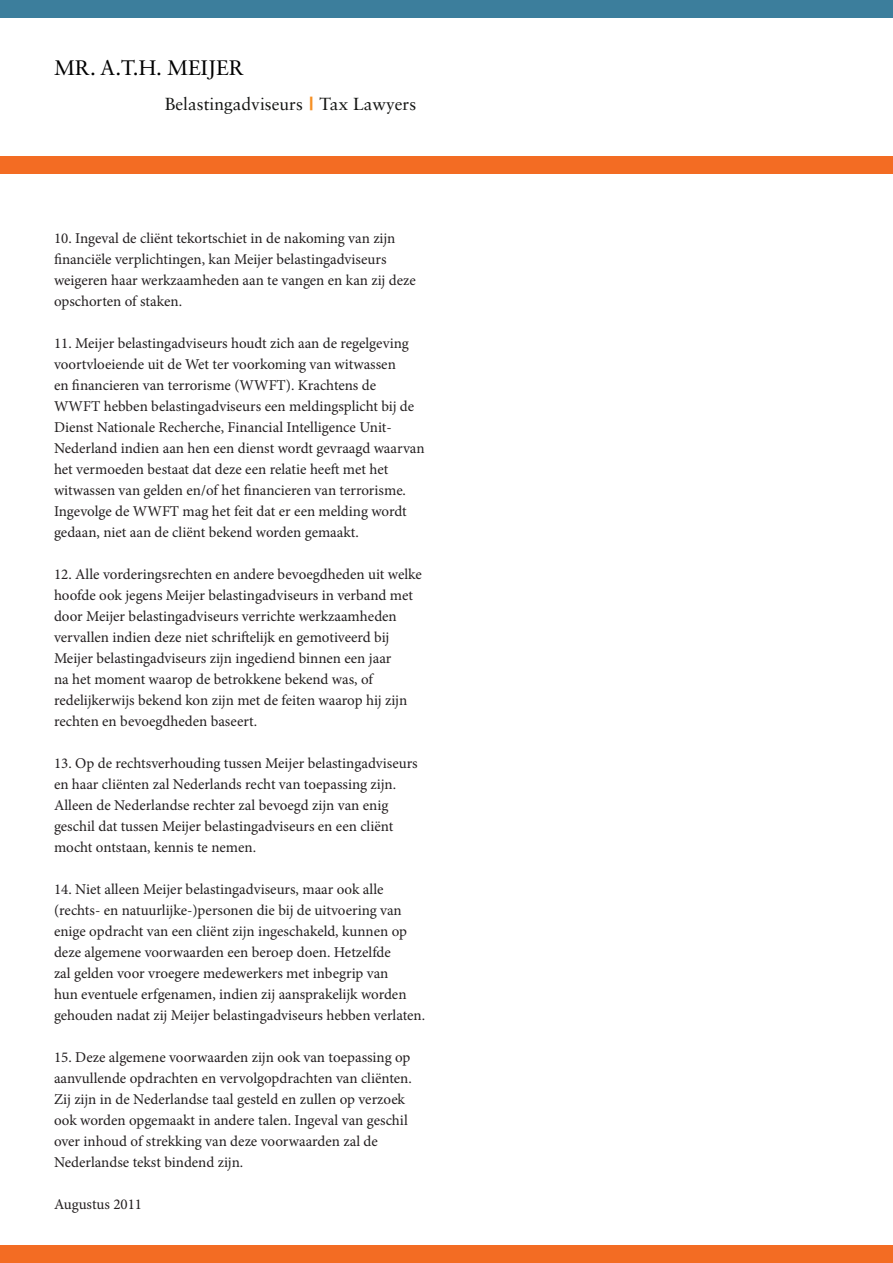
<style>
.page{position:relative;width:893px;height:1263px;background:#fff}
.page>*{position:absolute;margin:0;border:0;box-sizing:border-box;transform-origin:0 0}
.t1{font:21px "Sabon LT Std";color:#000}
.t2{font:17.55px "Sabon LT Std";color:#131412}
.t3{font:15px/21px "Minion Pro";color:#231f20}
.s1{color:#f69024}
</style>
<div class="page">
<div style="left:0;top:0;width:893px;height:17px;background:#3c7e9c"></div>
<div style="left:0;top:1246px;width:893px;height:17px;background:#f36c23"></div>
<div style="left:0;top:156px;width:893px;height:17px;background:#f36c23"></div>
<h1 class="t1" style="left:54px;top:56px;width:191px">MR. A.T.H. MEIJER</h1>
<p class="t2" style="left:165px;top:94px;width:253px">Belastingadviseurs <span class="s1">|</span> Tax Lawyers</p>
<p class="t3" style="left:54px;top:228px;width:363px">10. Ingeval de cliënt tekortschiet in de nakoming van zijn financiële verplichtingen, kan Meijer belastingadviseurs weigeren haar werkzaamheden aan te vangen en kan zij deze opschorten of staken.</p>
<p class="t3" style="left:54px;top:333px;width:372px">11. Meijer belastingadviseurs houdt zich aan de regelgeving voortvloeiende uit de Wet ter voorkoming van witwassen<br>en financieren van terrorisme (WWFT). Krachtens de WWFT hebben belastingadviseurs een meldingsplicht bij de Dienst Nationale Recherche, Financial Intelligence Unit-Nederland indien aan hen een dienst wordt gevraagd waarvan het vermoeden bestaat dat deze een relatie heeft met het witwassen van gelden en/of het financieren van terrorisme.<br>Ingevolge de WWFT mag het feit dat er een melding wordt gedaan, niet aan de cliënt bekend worden gemaakt.</p>
<p class="t3" style="left:54px;top:564px;width:369px">12. Alle vorderingsrechten en andere bevoegdheden uit welke hoofde ook jegens Meijer belastingadviseurs in verband met door Meijer belastingadviseurs verrichte werkzaamheden vervallen indien deze niet schriftelijk en gemotiveerd bij Meijer belastingadviseurs zijn ingediend binnen een jaar<br>na het moment waarop de betrokkene bekend was, of redelijkerwijs bekend kon zijn met de feiten waarop hij zijn rechten en bevoegdheden baseert.</p>
<p class="t3" style="left:54px;top:753px;width:365px">13. Op de rechtsverhouding tussen Meijer belastingadviseurs en haar cliënten zal Nederlands recht van toepassing zijn.<br>Alleen de Nederlandse rechter zal bevoegd zijn van enig geschil dat tussen Meijer belastingadviseurs en een cliënt mocht ontstaan, kennis te nemen.</p>
<p class="t3" style="left:54px;top:879px;width:373px">14. Niet alleen Meijer belastingadviseurs, maar ook alle (rechts- en natuurlijke-)personen die bij de uitvoering van enige opdracht van een cliënt zijn ingeschakeld, kunnen op deze algemene voorwaarden een beroep doen. Hetzelfde<br>zal gelden voor vroegere medewerkers met inbegrip van<br>hun eventuele erfgenamen, indien zij aansprakelijk worden gehouden nadat zij Meijer belastingadviseurs hebben verlaten.</p>
<p class="t3" style="left:54px;top:1047px;width:359px">15. Deze algemene voorwaarden zijn ook van toepassing op aanvullende opdrachten en vervolgopdrachten van cliënten.<br>Zij zijn in de Nederlandse taal gesteld en zullen op verzoek ook worden opgemaakt in andere talen. Ingeval van geschil over inhoud of strekking van deze voorwaarden zal de Nederlandse tekst bindend zijn.</p>
<p class="t3" style="left:54px;top:1194px;width:90px">Augustus 2011</p>
</div>
